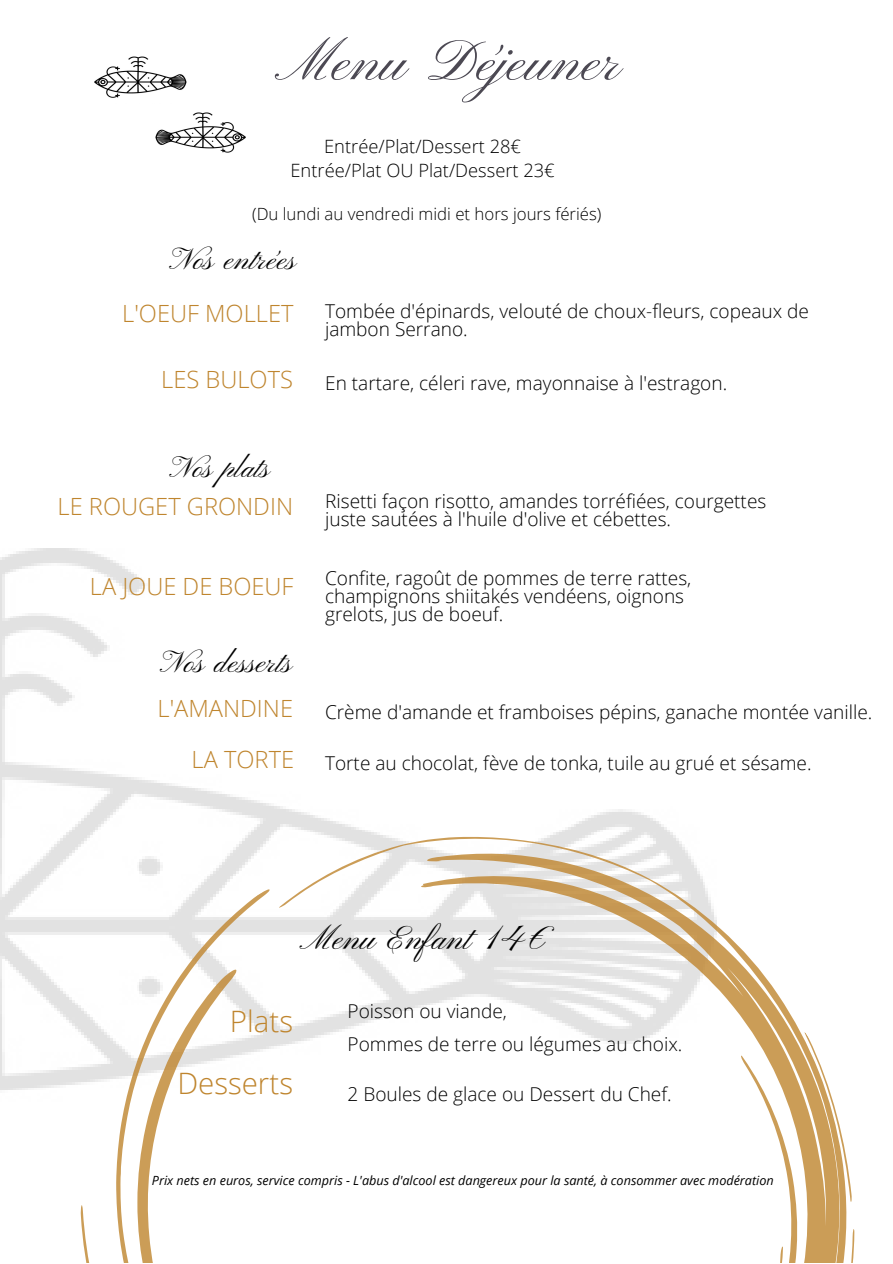
<style>
.page{position:relative;width:893px;height:1264px;background:#fff}
.page>*{position:absolute;margin:0;border:0;box-sizing:border-box;transform-origin:0 0}
.t1{font:58.8px "Pinyon Script";color:#4c4953}
.t2{font:33.75px "Pinyon Script";color:#000}
.t3{font:30.75px "Pinyon Script";color:#000}
.t4{font:29.85px "Pinyon Script";color:#000}
.t5{font:300 29.55px "Open Sans";color:#bf852e}
.t6{font:300 23.7px "Open Sans";color:#bf852e}
.t7{font:300 19.05px/18px "Open Sans";color:#000}
.t8{font:300 18.3px/24.8px "Open Sans";color:#000;text-align:center}
.t9{font:300 16.8px "Open Sans";color:#000}
.t10{font:italic 12.6px "Open Sans";color:#000}
</style>
<div class="page">
<img style="left:94px;top:56px;width:93px;height:42px">
<img style="left:155px;top:112px;width:91px;height:41px">
<img style="left:0;top:548px;width:145px;height:139px">
<svg style="left:0;top:687px;width:158px;height:403px"></svg>
<svg style="left:28px;top:860px;width:130px;height:402px"></svg>
<svg style="left:158px;top:783px;width:697px;height:479px"></svg>
<h1 class="t1" style="left:283px;top:29px;width:340px">Menu Déjeuner</h1>
<p class="t8" style="left:290px;top:133px;width:266px">Entrée/Plat/Dessert 28€<br>Entrée/Plat OU Plat/Dessert 23€</p>
<p class="t9" style="left:252px;top:202px;width:351px">(Du lundi au vendredi midi et hors jours fériés)</p>
<h3 class="t3" style="left:173px;top:242px;width:125px">Nos entrées</h3>
<p class="t6" style="left:122px;top:297px;width:173px">L'OEUF MOLLET</p>
<p class="t7" style="left:325px;top:301px;width:485px">Tombée d'épinards, velouté de choux-fleurs, copeaux de jambon Serrano.</p>
<p class="t6" style="left:161px;top:363px;width:133px">LES BULOTS</p>
<p class="t7" style="left:325px;top:374px;width:403px">En tartare, céleri rave, mayonnaise à l'estragon.</p>
<h3 class="t4" style="left:173px;top:451px;width:99px">Nos plats</h3>
<p class="t6" style="left:58px;top:489px;width:237px">LE ROUGET GRONDIN</p>
<p class="t7" style="left:325px;top:492px;width:442px">Risetti façon risotto, amandes torréfiées, courgettes juste sautées à l'huile d'olive et cébettes.</p>
<p class="t6" style="left:90px;top:569px;width:205px">LA JOUE DE BOEUF</p>
<p class="t7" style="left:325px;top:568px;width:368px">Confite, ragoût de pommes de terre rattes, champignons shiitakés vendéens, oignons grelots, jus de boeuf.</p>
<h3 class="t3" style="left:164px;top:645px;width:131px">Nos desserts</h3>
<p class="t6" style="left:157px;top:691px;width:137px">L'AMANDINE</p>
<p class="t7" style="left:325px;top:702px;width:548px">Crème d'amande et framboises pépins, ganache montée vanille.</p>
<p class="t6" style="left:191px;top:742px;width:104px">LA TORTE</p>
<p class="t7" style="left:325px;top:753px;width:488px">Torte au chocolat, fève de tonka, tuile au grué et sésame.</p>
<h2 class="t2" style="left:305px;top:920px;width:245px">Menu Enfant 14€</h2>
<h3 class="t5" style="left:230px;top:1000px;width:65px">Plats</h3>
<p class="t7" style="left:347px;top:1001px;width:161px">Poisson ou viande,</p>
<h3 class="t5" style="left:177px;top:1061px;width:117px">Desserts</h3>
<p class="t7" style="left:347px;top:1034px;width:336px">Pommes de terre ou légumes au choix.</p>
<p class="t7" style="left:347px;top:1084px;width:325px">2 Boules de glace ou Dessert du Chef.</p>
<p class="t10" style="left:152px;top:1171px;width:623px">Prix nets en euros, service compris - L'abus d'alcool est dangereux pour la santé, à consommer avec modération</p>
</div>
